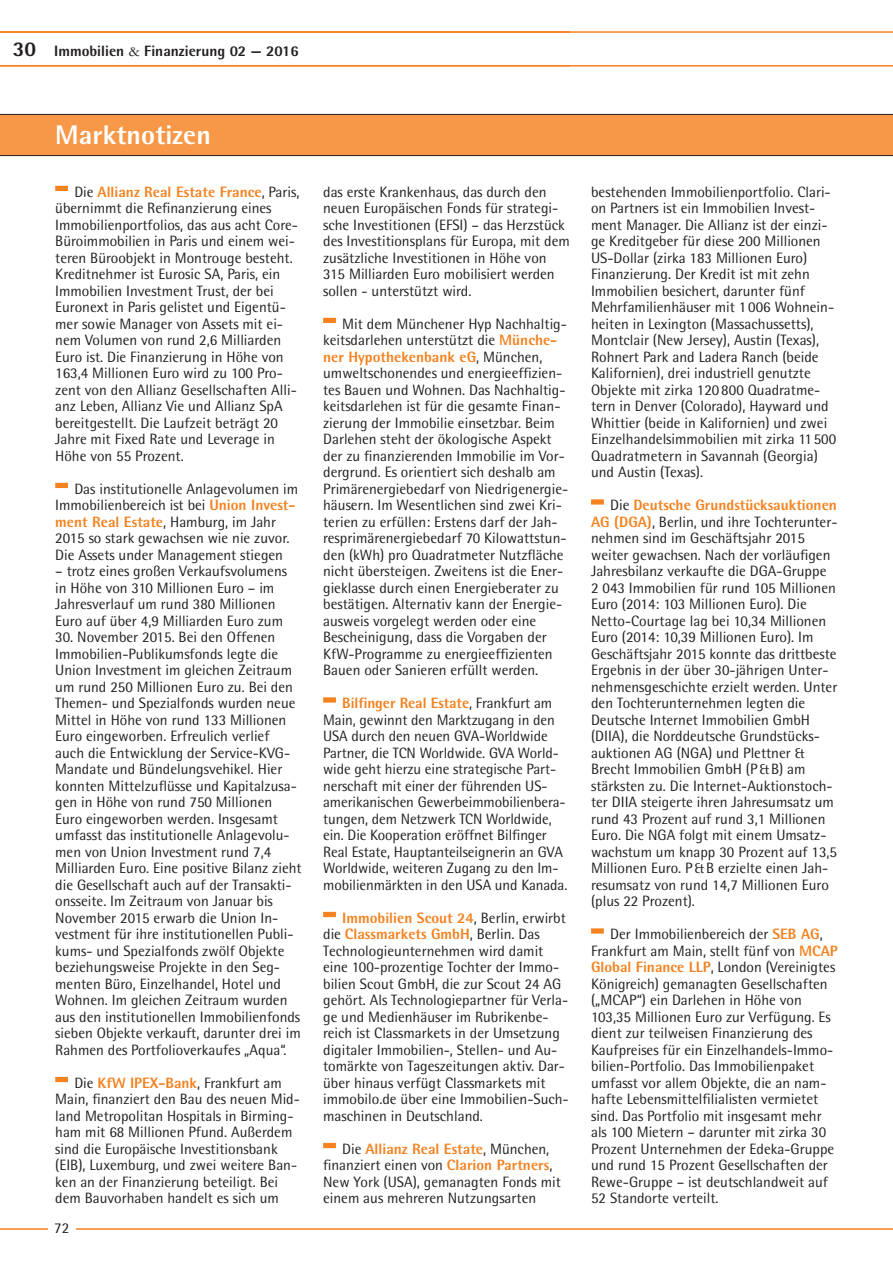
<style>
.page{position:relative;width:893px;height:1263px;background:#fff}
.page>*{position:absolute;margin:0;border:0;box-sizing:border-box;transform-origin:0 0}
.t1{font:800 27px "Rotis Semi Sans";letter-spacing:.005em;color:#fff}
.t2{font:15px/16.5px "Rotis Semi Sans";color:#231f20}
.t3{font:800 15px "Rotis Semi Sans";color:#231f20}
.s1{font-size:21px}
.s2{font-family:"Garamond";font-weight:400}
.s3{font-weight:800;color:#f58220}
</style>
<div class="page">
<hr style="left:0;top:1228px;width:893px;height:2px;background:#f58220">
<div style="left:49px;top:1214px;width:24px;height:31px;background:#fff"></div>
<div style="left:50px;top:1215px;width:26px;height:31px;background:#fff"></div>
<div style="left:55px;top:186px;width:13px;height:5px;background:#f58220"></div>
<div style="left:55px;top:483px;width:13px;height:5px;background:#f58220"></div>
<div style="left:55px;top:1077px;width:13px;height:5px;background:#f58220"></div>
<div style="left:323px;top:318px;width:13px;height:5px;background:#f58220"></div>
<div style="left:323px;top:697px;width:13px;height:6px;background:#f58220"></div>
<div style="left:323px;top:912px;width:13px;height:5px;background:#f58220"></div>
<div style="left:323px;top:1143px;width:13px;height:5px;background:#f58220"></div>
<div style="left:0;top:114px;width:893px;height:42px;background:#f79848"></div>
<svg style="left:0;top:31px;width:893px;height:36px"></svg>
<div style="left:591px;top:499px;width:13px;height:6px;background:#f58220"></div>
<div style="left:591px;top:928px;width:13px;height:6px;background:#f58220"></div>
<p class="t3" style="left:13px;top:41px;width:288px"><span class="s1">30</span> Immobilien <span class="s2">&amp;</span> Finanzierung 02 — 2016</p>
<h1 class="t1" style="left:55px;top:117px;width:157px">Marktnotizen</h1>
<p class="t2" style="left:55px;top:183px;width:246px;text-indent:19px">Die <span class="s3">Allianz Real Estate France</span>, Paris, übernimmt die Refinanzierung eines Immobilienportfolios, das aus acht Core-Büroimmobilien in Paris und einem wei&shy;teren Büroobjekt in Montrouge besteht.<br>Kreditnehmer ist Eurosic SA, Paris, ein Immobilien Investment Trust, der bei Euronext in Paris gelistet und Eigentü&shy;mer sowie Manager von Assets mit ei&shy;nem Volumen von rund 2,6 Milliarden Euro ist. Die Finanzierung in Höhe von 163,4 Millionen Euro wird zu 100 Pro&shy;zent von den Allianz Gesellschaften Alli&shy;anz Leben, Allianz Vie und Allianz SpA bereitgestellt. Die Laufzeit beträgt 20<br>Jahre mit Fixed Rate und Leverage in Höhe von 55 Prozent.</p>
<p class="t2" style="left:55px;top:480px;width:244px;text-indent:19px">Das institutionelle Anlagevolumen im Immobilienbereich ist bei <span class="s3">Union Invest&shy;ment Real Estate</span>, Hamburg, im Jahr 2015 so stark gewachsen wie nie zuvor.<br>Die Assets under Management stiegen</p>
<p class="t2" style="left:55px;top:563px;width:233px">– trotz eines großen Verkaufsvolumens in Höhe von 310 Millionen Euro – im Jahresverlauf um rund 380 Millionen Euro auf über 4,9 Milliarden Euro zum</p>
<p class="t2" style="left:55px;top:629px;width:248px">30. November 2015. Bei den Offenen Immobilien-Publikumsfonds legte die Union Investment im gleichen Zeitraum um rund 250 Millionen Euro zu. Bei den Themen- und Spezialfonds wurden neue Mittel in Höhe von rund 133 Millionen Euro eingeworben. Erfreulich verlief auch die Entwicklung der Service-KVG-Mandate und Bündelungsvehikel. Hier konnten Mittelzuflüsse und Kapitalzusa&shy;gen in Höhe von rund 750 Millionen Euro eingeworben werden. Insgesamt umfasst das institutionelle Anlagevolu&shy;men von Union Investment rund 7,4<br>Milliarden Euro. Eine positive Bilanz zieht die Gesellschaft auch auf der Transakti&shy;onsseite. Im Zeitraum von Januar bis November 2015 erwarb die Union In&shy;vestment für ihre institutionellen Publi&shy;kums- und Spezialfonds zwölf Objekte beziehungsweise Projekte in den Seg&shy;menten Büro, Einzelhandel, Hotel und Wohnen. Im gleichen Zeitraum wurden aus den institutionellen Immobilienfonds sieben Objekte verkauft, darunter drei im Rahmen des Portfolioverkaufes „Aqua“.</p>
<p class="t2" style="left:55px;top:1074px;width:246px;text-indent:19px">Die <span class="s3">KfW IPEX-Bank</span>, Frankfurt am Main, finanziert den Bau des neuen Mid&shy;land Metropolitan Hospitals in Birming&shy;ham mit 68 Millionen Pfund. Außerdem sind die Europäische Investitionsbank (EIB), Luxemburg, und zwei weitere Ban&shy;ken an der Finanzierung beteiligt. Bei dem Bauvorhaben handelt es sich um</p>
<p class="t2" style="left:54px;top:1219px;width:17px">72</p>
<p class="t2" style="left:54px;top:1219px;width:15px">xx</p>
<p class="t2" style="left:323px;top:183px;width:248px">das erste Krankenhaus, das durch den neuen Europäischen Fonds für strategi&shy;sche Investitionen (EFSI) – das Herzstück des Investitionsplans für Europa, mit dem zusätzliche Investitionen in Höhe von 315 Milliarden Euro mobilisiert werden sollen - unterstützt wird.</p>
<p class="t2" style="left:323px;top:315px;width:247px;text-indent:19px">Mit dem Münchener Hyp Nachhaltig&shy;keitsdarlehen unterstützt die <span class="s3">Münche&shy;ner Hypothekenbank eG</span>, München, umweltschonendes und energieeffizien&shy;tes Bauen und Wohnen. Das Nachhaltig&shy;keitsdarlehen ist für die gesamte Finan&shy;zierung der Immobilie einsetzbar. Beim Darlehen steht der ökologische Aspekt der zu finanzierenden Immobilie im Vor&shy;dergrund. Es orientiert sich deshalb am Primärenergiebedarf von Niedrigenergie&shy;häusern. Im Wesentlichen sind zwei Kri&shy;terien zu erfüllen: Erstens darf der Jah&shy;resprimärenergiebedarf 70 Kilowattstun&shy;den (kWh) pro Quadratmeter Nutzfläche nicht übersteigen. Zweitens ist die Ener&shy;gieklasse durch einen Energieberater zu bestätigen. Alternativ kann der Energie&shy;ausweis vorgelegt werden oder eine Bescheinigung, dass die Vorgaben der KfW-Programme zu energieeffizienten Bauen oder Sanieren erfüllt werden.</p>
<p class="t2" style="left:323px;top:695px;width:246px;text-indent:19px"><span class="s3">Bilfinger Real Estate</span>, Frankfurt am Main, gewinnt den Marktzugang in den USA durch den neuen GVA-Worldwide Partner, die TCN Worldwide. GVA World&shy;wide geht hierzu eine strategische Part&shy;nerschaft mit einer der führenden US&shy;amerikanischen Gewerbeimmobilienbera&shy;tungen, dem Netzwerk TCN Worldwide, ein. Die Kooperation eröffnet Bilfinger Real Estate, Hauptanteilseignerin an GVA Worldwide, weiteren Zugang zu den Im&shy;mobilienmärkten in den USA und Kanada.</p>
<p class="t2" style="left:323px;top:909px;width:247px;text-indent:19px"><span class="s3">Immobilien Scout 24</span>, Berlin, erwirbt die <span class="s3">Classmarkets GmbH</span>, Berlin. Das Technologieunternehmen wird damit eine 100-prozentige Tochter der Immo&shy;bilien Scout GmbH, die zur Scout 24 AG gehört. Als Technologiepartner für Verla&shy;ge und Medienhäuser im Rubrikenbe&shy;reich ist Classmarkets in der Umsetzung digitaler Immobilien-, Stellen- und Au&shy;tomärkte von Tageszeitungen aktiv. Dar&shy;über hinaus verfügt Classmarkets mit immobilo.de über eine Immobilien-Such&shy;maschinen in Deutschland.</p>
<p class="t2" style="left:323px;top:1140px;width:239px;text-indent:19px">Die <span class="s3">Allianz Real Estate</span>, München, finanziert einen von <span class="s3">Clarion Partners</span>, New York (USA), gemanagten Fonds mit einem aus mehreren Nutzungsarten</p>
<p class="t2" style="left:591px;top:183px;width:247px">bestehenden Immobilienportfolio. Clari&shy;on Partners ist ein Immobilien Invest&shy;ment Manager. Die Allianz ist der einzi&shy;ge Kreditgeber für diese 200 Millionen US-Dollar (zirka 183 Millionen Euro)<br>Finanzierung. Der Kredit ist mit zehn Immobilien besichert, darunter fünf Mehrfamilienhäuser mit 1006 Wohnein&shy;heiten in Lexington (Massachussetts), Montclair (New Jersey), Austin (Texas), Rohnert Park and Ladera Ranch (beide Kalifornien), drei industriell genutzte Objekte mit zirka 120800 Quadratme&shy;tern in Denver (Colorado), Hayward und Whittier (beide in Kalifornien) und zwei Einzelhandelsimmobilien mit zirka 11500<br>Quadratmetern in Savannah (Georgia) und Austin (Texas).</p>
<p class="t2" style="left:591px;top:497px;width:248px;text-indent:19px">Die <span class="s3">Deutsche Grundstücksauktionen AG (DGA)</span>, Berlin, und ihre Tochterunter&shy;nehmen sind im Geschäftsjahr 2015 weiter gewachsen. Nach der vorläufigen Jahresbilanz verkaufte die DGA-Gruppe 2 043 Immobilien für rund 105 Millionen Euro (2014: 103 Millionen Euro). Die Netto-Courtage lag bei 10,34 Millionen Euro (2014: 10,39 Millionen Euro). Im Geschäftsjahr 2015 konnte das drittbeste Ergebnis in der über 30-jährigen Unter&shy;nehmensgeschichte erzielt werden. Unter den Tochterunternehmen legten die Deutsche Internet Immobilien GmbH (DIIA), die Norddeutsche Grundstücks&shy;auktionen AG (NGA) und Plettner &amp; Brecht Immobilien GmbH (P&amp;B) am stärksten zu. Die Internet-Auktionstoch&shy;ter DIIA steigerte ihren Jahresumsatz um rund 43 Prozent auf rund 3,1 Millionen Euro. Die NGA folgt mit einem Umsatz&shy;wachstum um knapp 30 Prozent auf 13,5<br>Millionen Euro. P&amp;B erzielte einen Jah&shy;resumsatz von rund 14,7 Millionen Euro (plus 22 Prozent).</p>
<p class="t2" style="left:591px;top:926px;width:248px;text-indent:19px">Der Immobilienbereich der <span class="s3">SEB AG</span>, Frankfurt am Main, stellt fünf von <span class="s3">MCAP Global Finance LLP</span>, London (Vereinigtes Königreich) gemanagten Gesellschaften („MCAP“) ein Darlehen in Höhe von 103,35 Millionen Euro zur Verfügung. Es dient zur teilweisen Finanzierung des Kaufpreises für ein Einzelhandels-Immo&shy;bilien-Portfolio. Das Immobilienpaket umfasst vor allem Objekte, die an nam&shy;hafte Lebensmittelfilialisten vermietet sind. Das Portfolio mit insgesamt mehr als 100 Mietern – darunter mit zirka 30<br>Prozent Unternehmen der Edeka-Gruppe und rund 15 Prozent Gesellschaften der Rewe-Gruppe – ist deutschlandweit auf 52 Standorte verteilt.</p>
</div>
